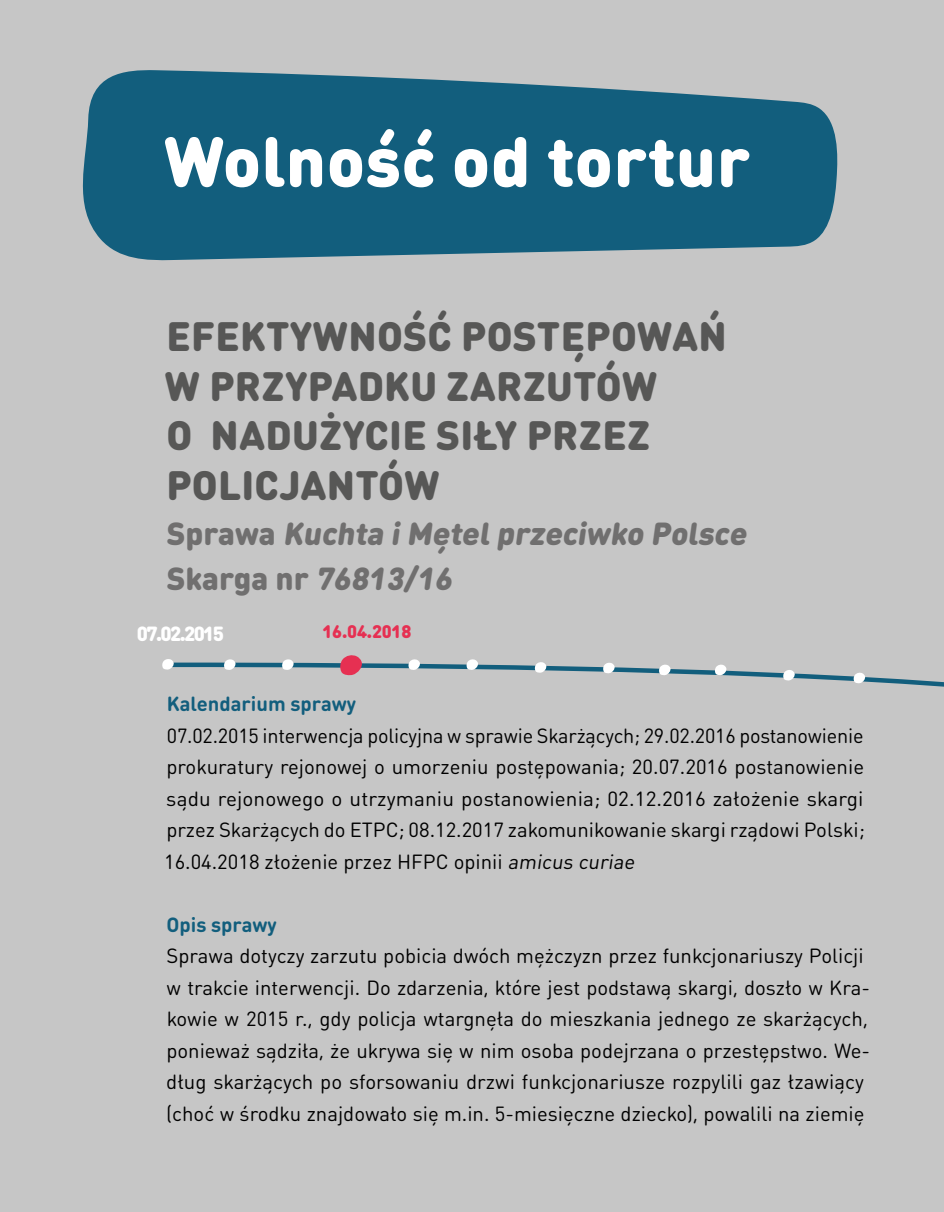
<style>
.page{position:relative;width:944px;height:1212px;background:#c6c6c6}
.page>*{position:absolute;margin:0;border:0;box-sizing:border-box;transform-origin:0 0}
.t1{font:900 69.75px "DIN Round Pro";letter-spacing:.01em;color:#fff}
.t2{font:900 40.5px/49.5px "DIN Round Pro";letter-spacing:.005em;color:#575756}
.t3{font:900 31.5px/45px "DIN Round Pro";color:#706f6f}
.t4{font:20.25px/31.5px "DIN Round Pro";color:#000;text-align:justify}
.t5{font:700 20.25px "DIN Round Pro";color:#125e7d}
.t6{font:900 20.25px "DIN Round Pro";letter-spacing:-.08em;color:#fff}
.t7{font:900 18px "DIN Round Pro";letter-spacing:-.01em;color:#e63052}
</style>
<div class="page">
<svg style="left:82px;top:70px;width:756px;height:191px;background:#2d6d88"></svg>
<svg style="left:162px;top:655px;width:782px;height:32px"></svg>
<h1 class="t1" style="left:163px;top:109px;width:588px">Wolność od tortur</h1>
<h2 class="t2" style="left:164px;top:309px;width:564px">EFEKTYWNOŚĆ POSTĘPOWAŃ<br>W PRZYPADKU ZARZUTÓW<br>O NADUŻYCIE SIŁY PRZEZ<br>POLICJANTÓW</h2>
<h3 class="t3" style="left:167px;top:509px;width:587px">S p r a w a Kuchta i Mętelprzeciwko Polsce<br>S ka rg a n r 76813/16</h3>
<p class="t6" style="left:137px;top:618px;width:89px">07.02.2015</p>
<p class="t7" style="left:322px;top:618px;width:91px">16.04.2018</p>
<p class="t5" style="left:167px;top:690px;width:191px">Kalendarium sprawy</p>
<p class="t4" style="left:164px;top:719px;width:702px">07.02.2015 interwencja policyjna w sprawie Skarżących; 29.02.2016 postanowienie prokuratury rejonowej o umorzeniu postępowania; 20.07.2016 postanowienie sądu rejonowego o utrzymaniu postanowienia; 02.12.2016 założenie skargi przez Skarżących do ETPC; 08.12.2017 zakomunikowanie skargi rządowi Polski; 16.04.2018 złożenie przez HFPC opinii amicus curiae</p>
<p class="t5" style="left:166px;top:910px;width:112px">Opis sprawy</p>
<p class="t4" style="left:166px;top:939px;width:705px;text-align:left">Sprawa dotyczy zarzutu pobicia dwóch mężczyzn przez funkcjonariuszy Policji w trakcie interwencji. Do zdarzenia, które jest podstawą skargi, doszło w Kra&shy;kowie w 2015 r., gdy policja wtargnęła do mieszkania jednego ze skarżących, ponieważ sądziła, że ukrywa się w nim osoba podejrzana o przestępstwo. We&shy;dług skarżących po sforsowaniu drzwi funkcjonariusze rozpylili gaz łzawiący (choć w środku znajdowało się m.in. 5-miesięczne dziecko), powalili na ziemię</p>
</div>
